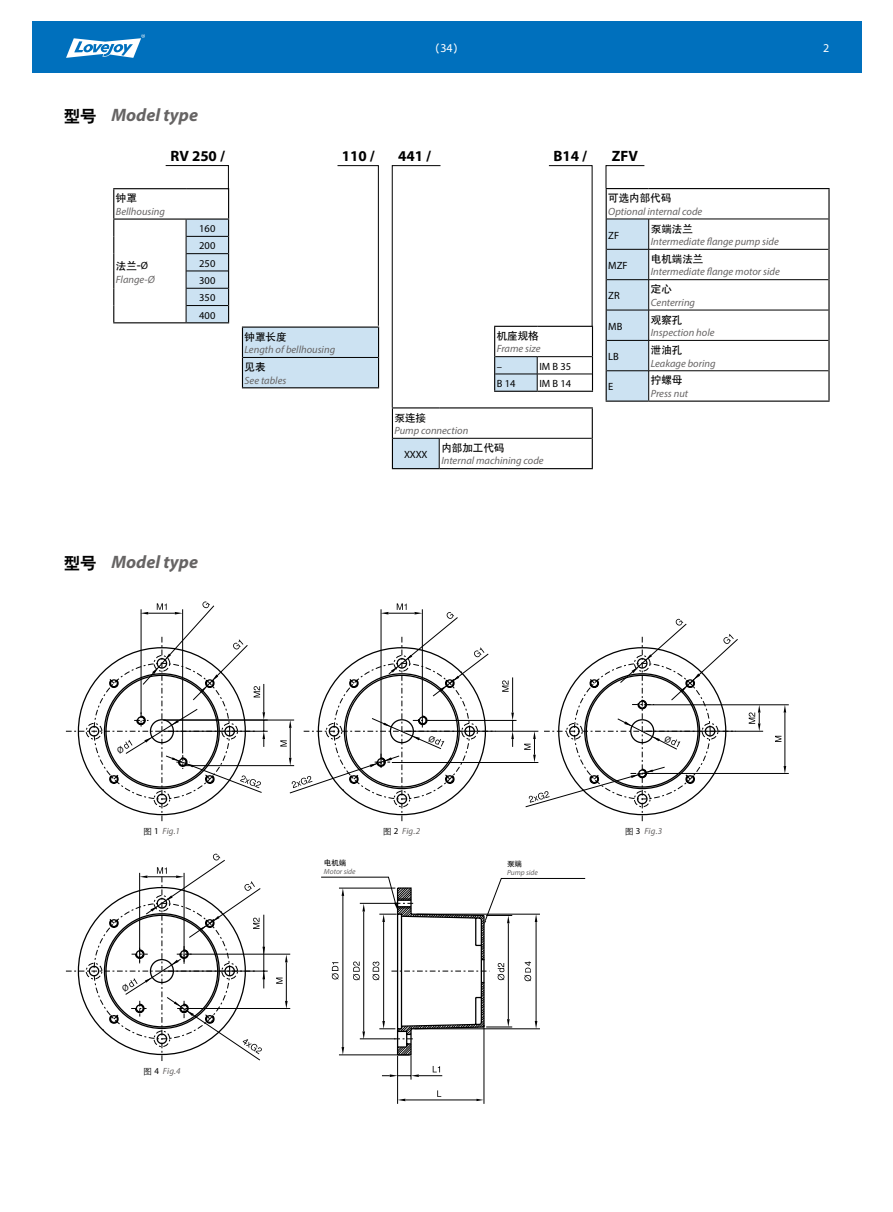
<style>
.page{position:relative;width:893px;height:1212px;background:#fff}
.page>*{position:absolute;margin:0;border:0;box-sizing:border-box;transform-origin:0 0}
.t1{font:italic 700 18px "Myriad Pro";color:#666464}
.t2{font:700 15px "Myriad Pro";color:#000}
.t3{font:12px "H Yb 1 gj";color:#fff}
.t4{font:12px "Myriad Pro";color:#fff}
.t5{font:italic 10.5px/13.5px "Myriad Pro";color:#666464}
.t6{font:10.5px/17.2px "Myriad Pro";color:#000;text-align:justify}
.t7{font:italic 9px "Myriad Pro";letter-spacing:.01em;color:#666464}
.t8{font:italic 7.5px/9px "Myriad Pro";color:#666464}
.s1{font-family:"H Yb 2 gj";font-weight:400;font-style:normal;font-size:16.5px;color:#000}
.s2{font-family:"Myriad Pro"}
.s3{font-family:"H Yb 1 gj";font-style:normal;color:#000}
.s4{font-family:"Arial";font-style:normal;font-size:12px;color:#000}
.s5{font-style:normal;color:#000}
.s6{font-family:"H Yg 2 gj";font-style:normal;color:#000}
</style>
<div class="page">
<div style="left:32px;top:21px;width:829px;height:51px;background:#0070bd"></div>
<svg style="left:66px;top:34px;width:79px;height:24px"></svg>
<hr style="left:397px;top:1056px;width:1px;height:48px;background:#000">
<hr style="left:484px;top:1025px;width:1px;height:79px;background:#000">
<hr style="left:405px;top:1099px;width:72px;height:1px;background:#000">
<svg style="left:398px;top:1098px;width:7px;height:3px"></svg>
<svg style="left:476px;top:1099px;width:8px;height:2px"></svg>
<svg style="left:437px;top:1090px;width:4px;height:7px"></svg>
<svg style="left:321px;top:876px;width:265px;height:203px"></svg>
<svg style="left:548px;top:165px;width:45px;height:161px"></svg>
<svg style="left:391px;top:165px;width:50px;height:243px"></svg>
<div style="left:392px;top:438px;width:47px;height:31px;background:#cce2f2"></div>
<hr style="left:439px;top:438px;width:153px;height:1px;background:#000">
<hr style="left:392px;top:407px;width:47px;height:1px;background:#000">
<hr style="left:392px;top:408px;width:1px;height:30px;background:#000">
<hr style="left:439px;top:407px;width:154px;height:1px;background:#000">
<hr style="left:592px;top:408px;width:1px;height:30px;background:#000">
<hr style="left:592px;top:438px;width:1px;height:30px;background:#000">
<hr style="left:439px;top:468px;width:154px;height:1px;background:#000">
<hr style="left:392px;top:438px;width:1px;height:30px;background:#000">
<hr style="left:392px;top:468px;width:47px;height:1px;background:#000">
<hr style="left:393px;top:438px;width:46px;height:1px;background:#000">
<hr style="left:439px;top:438px;width:1px;height:30px;background:#000">
<svg style="left:607px;top:219px;width:221px;height:182px"></svg>
<hr style="left:607px;top:370px;width:42px;height:1px;background:#000">
<hr style="left:649px;top:370px;width:179px;height:1px;background:#000">
<hr style="left:648px;top:371px;width:1px;height:30px;background:#000">
<hr style="left:606px;top:188px;width:43px;height:1px;background:#000">
<hr style="left:606px;top:189px;width:1px;height:30px;background:#000">
<hr style="left:649px;top:188px;width:181px;height:1px;background:#000">
<hr style="left:828px;top:189px;width:2px;height:30px;background:#000">
<hr style="left:606px;top:219px;width:1px;height:30px;background:#000">
<hr style="left:828px;top:219px;width:2px;height:30px;background:#000">
<hr style="left:606px;top:249px;width:1px;height:31px;background:#000">
<hr style="left:828px;top:249px;width:2px;height:31px;background:#000">
<hr style="left:606px;top:280px;width:1px;height:30px;background:#000">
<hr style="left:828px;top:280px;width:2px;height:30px;background:#000">
<hr style="left:606px;top:310px;width:1px;height:30px;background:#000">
<hr style="left:828px;top:310px;width:2px;height:30px;background:#000">
<hr style="left:606px;top:340px;width:1px;height:31px;background:#000">
<hr style="left:828px;top:340px;width:2px;height:31px;background:#000">
<hr style="left:606px;top:371px;width:1px;height:30px;background:#000">
<hr style="left:828px;top:371px;width:2px;height:30px;background:#000">
<hr style="left:606px;top:401px;width:43px;height:1px;background:#000">
<hr style="left:649px;top:401px;width:181px;height:1px;background:#000">
<svg style="left:605px;top:165px;width:40px;height:24px"></svg>
<hr style="left:113px;top:188px;width:73px;height:1px;background:#000">
<hr style="left:113px;top:218px;width:73px;height:2px;background:#000">
<svg style="left:113px;top:189px;width:1px;height:133px"></svg>
<svg style="left:165px;top:165px;width:64px;height:157px"></svg>
<hr style="left:113px;top:322px;width:73px;height:1px;background:#000">
<hr style="left:186px;top:322px;width:43px;height:1px;background:#000">
<hr style="left:186px;top:236px;width:42px;height:1px;background:#000">
<hr style="left:186px;top:253px;width:42px;height:1px;background:#000">
<hr style="left:186px;top:271px;width:42px;height:1px;background:#000">
<hr style="left:186px;top:288px;width:42px;height:1px;background:#000">
<hr style="left:186px;top:305px;width:42px;height:1px;background:#000">
<svg style="left:242px;top:165px;width:137px;height:222px"></svg>
<hr style="left:242px;top:357px;width:1px;height:30px;background:#000">
<hr style="left:378px;top:357px;width:1px;height:30px;background:#000">
<hr style="left:242px;top:387px;width:137px;height:1px;background:#000">
<hr style="left:495px;top:356px;width:42px;height:1px;background:#000">
<hr style="left:537px;top:356px;width:55px;height:1px;background:#000">
<hr style="left:537px;top:374px;width:55px;height:1px;background:#000">
<hr style="left:494px;top:326px;width:43px;height:1px;background:#000">
<hr style="left:494px;top:327px;width:1px;height:30px;background:#000">
<hr style="left:537px;top:326px;width:56px;height:1px;background:#000">
<hr style="left:592px;top:327px;width:1px;height:30px;background:#000">
<svg style="left:494px;top:357px;width:44px;height:34px"></svg>
<svg style="left:592px;top:357px;width:1px;height:34px"></svg>
<hr style="left:494px;top:391px;width:43px;height:1px;background:#000">
<hr style="left:537px;top:391px;width:56px;height:1px;background:#000">
<hr style="left:428px;top:720px;width:88px;height:1px;background:#000">
<hr style="left:512px;top:677px;width:1px;height:36px;background:#000">
<svg style="left:511px;top:713px;width:3px;height:34px"></svg>
<hr style="left:404px;top:731px;width:134px;height:1px;background:#000">
<hr style="left:392px;top:762px;width:146px;height:1px;background:#000">
<hr style="left:644px;top:731px;width:119px;height:1px;background:#000">
<hr style="left:644px;top:773px;width:145px;height:1px;background:#000">
<hr style="left:644px;top:704px;width:145px;height:1px;background:#000">
<hr style="left:785px;top:713px;width:1px;height:53px;background:#000">
<svg style="left:784px;top:766px;width:2px;height:7px"></svg>
<svg style="left:784px;top:705px;width:2px;height:8px"></svg>
<svg style="left:749px;top:705px;width:11px;height:26px"></svg>
<svg style="left:775px;top:736px;width:6px;height:6px"></svg>
<svg style="left:502px;top:680px;width:7px;height:12px"></svg>
<svg style="left:66px;top:601px;width:430px;height:221px"></svg>
<svg style="left:524px;top:619px;width:214px;height:203px"></svg>
<svg style="left:66px;top:853px;width:225px;height:208px"></svg>
<p class="t1" style="left:64px;top:104px;width:136px"><span class="s1">型号</span> Model type</p>
<p class="t3" style="left:428px;top:42px;width:38px">（<span class="s2">34</span>）</p>
<p class="t2" style="left:171px;top:147px;width:56px">RV 250 /</p>
<p class="t2" style="left:612px;top:147px;width:28px">ZFV</p>
<p class="t2" style="left:342px;top:147px;width:34px">110 /</p>
<p class="t2" style="left:398px;top:147px;width:34px">441 /</p>
<p class="t2" style="left:553px;top:147px;width:35px">B14 /</p>
<p class="t5" style="left:116px;top:191px;width:51px"><span class="s3">钟罩<br></span>Bellhousing</p>
<p class="t5" style="left:116px;top:259px;width:40px"><span class="s3">法兰</span><span class="s4">-</span><span class="s5">Ø<br></span>Flange-Ø</p>
<p class="t6" style="left:199px;top:220px;width:18px">160<br>200<br>250<br>300<br>350<br>400</p>
<p class="t5" style="left:245px;top:329px;width:92px"><span class="s3">钟罩长度<br></span>Length of bellhousing</p>
<p class="t5" style="left:245px;top:360px;width:43px"><span class="s3">见表<br></span>See tables</p>
<p class="t1" style="left:64px;top:550px;width:136px"><span class="s1">型号</span> Model type</p>
<p class="t5" style="left:497px;top:328px;width:45px"><span class="s3">机座规格<br></span>Frame size</p>
<p class="t6" style="left:497px;top:357px;width:7px">–</p>
<p class="t6" style="left:539px;top:357px;width:33px">IM B 35</p>
<p class="t6" style="left:497px;top:375px;width:20px">B 14</p>
<p class="t6" style="left:539px;top:375px;width:33px">IM B 14</p>
<p class="t5" style="left:395px;top:410px;width:75px"><span class="s3">泵连接<br></span>Pump connection</p>
<p class="t6" style="left:404px;top:445px;width:25px">XXXX</p>
<p class="t5" style="left:441px;top:440px;width:104px"><span class="s3">内部加工代码<br></span>Internal machining code</p>
<p class="t5" style="left:608px;top:191px;width:96px"><span class="s3">可选内部代码<br></span>Optional internal code</p>
<p class="t6" style="left:608px;top:226px;width:12px">ZF</p>
<p class="t5" style="left:651px;top:221px;width:129px"><span class="s3">泵端法兰<br></span>Intermediate flange pump side</p>
<p class="t6" style="left:608px;top:257px;width:21px">MZF</p>
<p class="t5" style="left:651px;top:251px;width:130px"><span class="s3">电机端法兰<br></span>Intermediate flange motor side</p>
<p class="t6" style="left:608px;top:287px;width:13px">ZR</p>
<p class="t5" style="left:651px;top:282px;width:46px"><span class="s3">定心<br></span>Centerring</p>
<p class="t6" style="left:608px;top:317px;width:16px">MB</p>
<p class="t5" style="left:651px;top:312px;width:65px"><span class="s3">观察孔<br></span>Inspection hole</p>
<p class="t6" style="left:608px;top:348px;width:12px">LB</p>
<p class="t5" style="left:651px;top:343px;width:66px"><span class="s3">泄油孔<br></span>Leakage boring</p>
<p class="t6" style="left:608px;top:378px;width:7px">E</p>
<p class="t5" style="left:651px;top:373px;width:39px"><span class="s3">拧螺母<br></span>Press nut</p>
<p class="t4" style="left:823px;top:40px;width:8px">2</p>
<p class="t7" style="left:143px;top:826px;width:38px"><span class="s6">图</span> <span class="s5">1</span> Fig.1</p>
<p class="t7" style="left:143px;top:1065px;width:39px"><span class="s6">图</span> <span class="s5">4</span> Fig.4</p>
<p class="t7" style="left:383px;top:826px;width:39px"><span class="s6">图</span> <span class="s5">2</span> Fig.2</p>
<p class="t7" style="left:625px;top:826px;width:39px"><span class="s6">图</span> <span class="s5">3</span> Fig.3</p>
<p class="t8" style="left:324px;top:857px;width:33px"><span class="s3">电机端<br></span>Motor side</p>
<p class="t8" style="left:507px;top:859px;width:32px"><span class="s3">泵端<br></span>Pump side</p>
</div>
